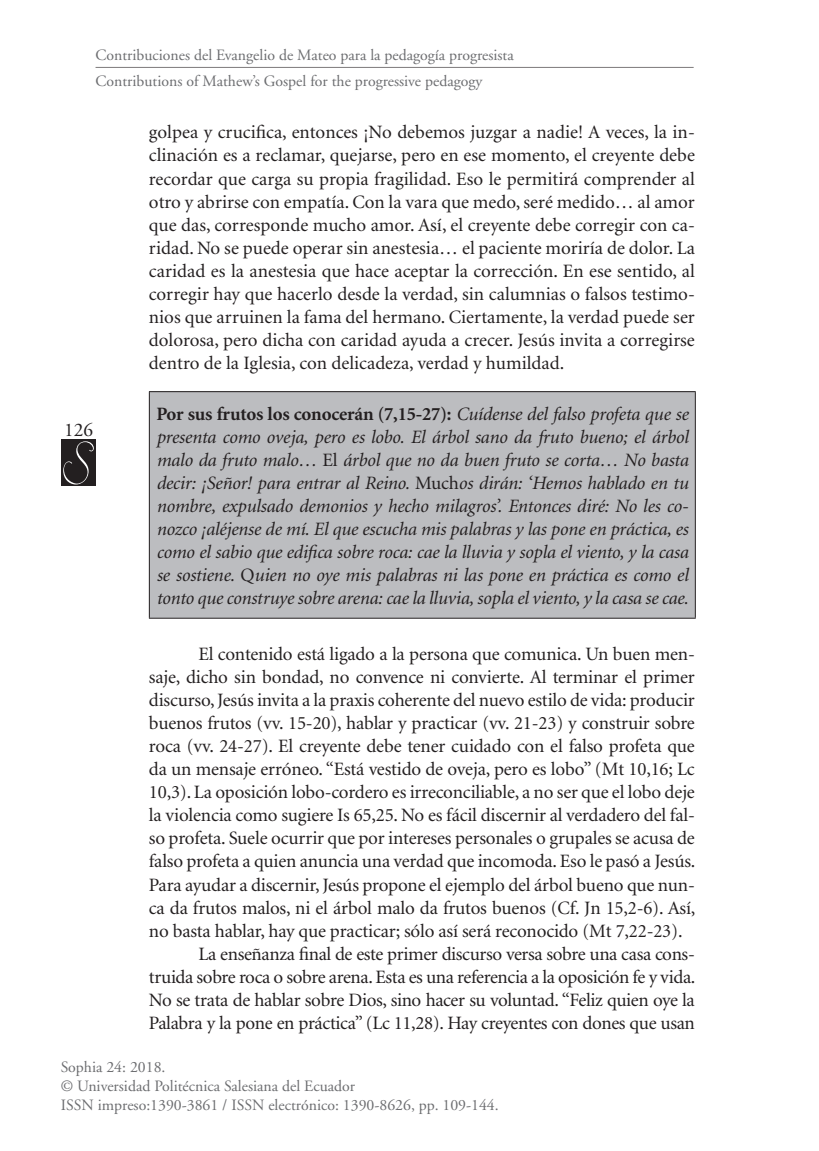
<style>
.page{position:relative;width:819px;height:1151px;background:#fff}
.page>*{position:absolute;margin:0;border:0;box-sizing:border-box;transform-origin:0 0}
.t1{font:19.25px "Adobe Garamond";color:#231f20}
.t2{font:18.9px/23.1px "Minion";letter-spacing:-.01em;color:#231f20;text-align:justify}
.t3{font:italic 18.9px/23.1px "Minion";letter-spacing:-.01em;color:#231f20;text-align:justify}
.t4{font:15.75px/19.2px "Adobe Garamond";color:#6c6d70}
.s1{font-weight:700;font-style:normal}
.s2{font-style:normal}
</style>
<div class="page">
<div style="left:61px;top:440px;width:34px;height:46px;background:#231f20"></div>
<svg style="left:63px;top:441px;width:31px;height:43px"></svg>
<hr style="left:95px;top:67px;width:598px;height:1px;background:#231f20">
<div style="left:149px;top:392px;width:546px;height:226px;background:#bcbdc0"></div>
<hr style="left:149px;top:391px;width:546px;height:1px;background:#231f20">
<hr style="left:149px;top:392px;width:1px;height:226px;background:#231f20">
<hr style="left:694px;top:392px;width:1px;height:226px;background:#231f20">
<hr style="left:149px;top:618px;width:546px;height:1px;background:#231f20">
<p class="t4" style="left:95px;top:42px;width:420px;line-height:25.7px">Contribuciones del Evangelio de Mateo para la pedagogía progresista<br>Contributions of Mathew’s Gospel for the progressive pedagogy</p>
<p class="t2" style="left:149px;top:121px;width:547px">golpea y crucifica, entonces ¡No debemos juzgar a nadie! A veces, la in&shy;clinación es a reclamar, quejarse, pero en ese momento, el creyente debe recordar que carga su propia fragilidad. Eso le permitirá comprender al otro y abrirse con empatía. Con la vara que medo, seré medido… al amor que das, corresponde mucho amor. Así, el creyente debe corregir con ca&shy;ridad. No se puede operar sin anestesia… el paciente moriría de dolor. La caridad es la anestesia que hace aceptar la corrección. En ese sentido, al corregir hay que hacerlo desde la verdad, sin calumnias o falsos testimo&shy;nios que arruinen la fama del hermano. Ciertamente, la verdad puede ser dolorosa, pero dicha con caridad ayuda a crecer. Jesús invita a corregirse dentro de la Iglesia, con delicadeza, verdad y humildad.</p>
<p class="t3" style="left:156px;top:403px;width:533px"><span class="s1">Por sus frutos los conocerán (7,15-27):</span> Cuídense del falso profeta que se presenta como oveja, pero es lobo. El árbol sano da fruto bueno; el árbol malo da fruto malo… <span class="s2">El</span> árbol que no da buen fruto se corta… No basta decir: ¡Señor! para entrar al Reino. <span class="s2">Much</span>os dirán: ‘Hemos hablado en tu nombre, expulsado demonios y hecho milagros’. Entonces diré: No les co&shy;nozco ¡aléjense de mí. El que escucha mis palabras y las pone en práctica, es como el sabio que edifica sobre roca: cae la lluvia y sopla el viento, y la casa se sostiene. <span class="s2">Q</span>uien no oye mis palabras ni las pone en práctica es como el tonto que construye sobre arena: cae la lluvia, sopla el viento, y la casa se cae.</p>
<p class="t2" style="left:198px;top:643px;width:498px">El contenido está ligado a la persona que comunica. Un buen men-</p>
<p class="t2" style="left:149px;top:666px;width:547px">saje, dicho sin bondad, no convence ni convierte. Al terminar el primer</p>
<p class="t2" style="left:149px;top:689px;width:547px">discurso, Jesús invita a la praxis coherente del nuevo estilo de vida: producir</p>
<p class="t2" style="left:149px;top:712px;width:547px">buenos frutos (vv. 15-20), hablar y practicar (vv. 21-23) y construir sobre</p>
<p class="t2" style="left:149px;top:735px;width:547px">roca (vv. 24-27). El creyente debe tener cuidado con el falso profeta que</p>
<p class="t2" style="left:149px;top:758px;width:547px">da un mensaje erróneo. “Está vestido de oveja, pero es lobo” (Mt 10,16; Lc</p>
<p class="t2" style="left:149px;top:781px;width:547px">10,3). La oposición lobo-cordero es irreconciliable, a no ser que el lobo deje</p>
<p class="t2" style="left:149px;top:804px;width:547px">la violencia como sugiere Is 65,25. No es fácil discernir al verdadero del fal-</p>
<p class="t2" style="left:149px;top:827px;width:547px">so profeta. Suele ocurrir que por intereses personales o grupales se acusa de</p>
<p class="t2" style="left:149px;top:850px;width:548px">falso profeta a quien anuncia una verdad que incomoda. Eso le pasó a Jesús.</p>
<p class="t2" style="left:149px;top:874px;width:547px">Para ayudar a discernir, Jesús propone el ejemplo del árbol bueno que nun-</p>
<p class="t2" style="left:149px;top:897px;width:548px">ca da frutos malos, ni el árbol malo da frutos buenos (Cf. Jn 15,2-6). Así,</p>
<p class="t2" style="left:149px;top:920px;width:535px">no basta hablar, hay que practicar; sólo así será reconocido (Mt 7,22-23).</p>
<p class="t2" style="left:198px;top:943px;width:498px">La enseñanza final de este primer discurso versa sobre una casa cons-</p>
<p class="t2" style="left:149px;top:966px;width:548px">truida sobre roca o sobre arena. Esta es una referencia a la oposición fe y vida.</p>
<p class="t2" style="left:149px;top:989px;width:547px">No se trata de hablar sobre Dios, sino hacer su voluntad. “Feliz quien oye la</p>
<p class="t2" style="left:149px;top:1012px;width:547px">Palabra y la pone en práctica” (Lc 11,28). Hay creyentes con dones que usan</p>
<p class="t1" style="left:64px;top:419px;width:30px">126</p>
<p class="t4" style="left:61px;top:1058px;width:439px">Sophia 24: 2018.<br>© Universidad Politécnica Salesiana del Ecuador<br>ISSN impreso:1390-3861 / ISSN electrónico: 1390-8626, pp. 109-144.</p>
</div>
